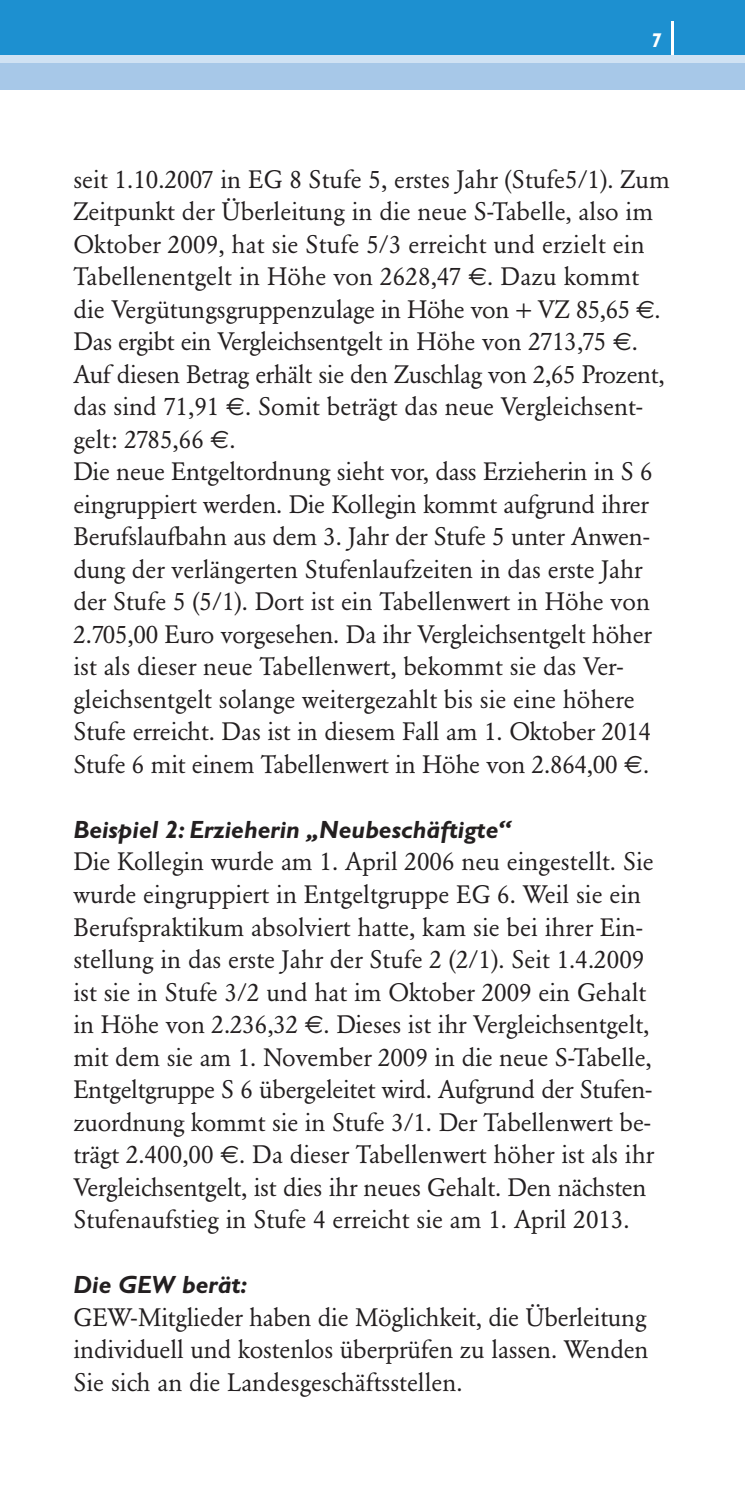
<style>
.page{position:relative;width:745px;height:1489px;background:#fff}
.page>*{position:absolute;margin:0;border:0;box-sizing:border-box;transform-origin:0 0}
.t1{font:25px/32.5px "Garamond BE";color:#231f20}
.t2{font:italic 700 25px "Gill Sans";color:#231f20}
.t3{font:italic 700 20px "Gill Sans";color:#fff}
.s1{font-family:"Euro Sans"}
</style>
<div class="page">
<div style="left:0;top:0;width:744px;height:59px;background:#1d90d0"></div>
<hr style="left:671px;top:21px;width:2px;height:72px;background:#fff">
<div style="left:0;top:60px;width:744px;height:30px;background:#a7c8e8"></div>
<div style="left:0;top:55px;width:744px;height:8px;background:#d0e2f3"></div>
<p class="t3" style="left:650px;top:33px;width:12px">7</p>
<p class="t1" style="left:73px;top:165px;width:597px">seit 1.10.2007 in EG 8 Stufe 5, erstes Jahr (Stufe5/1). Zum Zeitpunkt der Überleitung in die neue S-Tabelle, also im Oktober 2009, hat sie Stufe 5/3 erreicht und erzielt ein Tabellenentgelt in Höhe von 2628,47 <span class="s1">€</span>. Dazu kommt die Vergütungsgruppenzulage in Höhe von + VZ 85,65 <span class="s1">€</span>.<br>Das ergibt ein Vergleichsentgelt in Höhe von 2713,75 <span class="s1">€</span>.<br>Auf diesen Betrag erhält sie den Zuschlag von 2,65 Prozent, das sind 71,91 <span class="s1">€</span>. Somit beträgt das neue Vergleichsent&shy;gelt: 2785,66 <span class="s1">€</span>.<br>Die neue Entgeltordnung sieht vor, dass Erzieherin in S 6 eingruppiert werden. Die Kollegin kommt aufgrund ihrer Berufslaufbahn aus dem 3. Jahr der Stufe 5 unter Anwen&shy;dung der verlängerten Stufenlaufzeiten in das erste Jahr der Stufe 5 (5/1). Dort ist ein Tabellenwert in Höhe von 2.705,00 Euro vorgesehen. Da ihr Vergleichsentgelt höher ist als dieser neue Tabellenwert, bekommt sie das Ver&shy;gleichsentgelt solange weitergezahlt bis sie eine höhere Stufe erreicht. Das ist in diesem Fall am 1. Oktober 2014<br>Stufe 6 mit einem Tabellenwert in Höhe von 2.864,00 <span class="s1">€</span>.</p>
<p class="t2" style="left:73px;top:820px;width:438px">Beispiel 2: Erzieherin „Neubeschäftigte“</p>
<p class="t1" style="left:73px;top:847px;width:581px">Die Kollegin wurde am 1. April 2006 neu eingestellt. Sie wurde eingruppiert in Entgeltgruppe EG 6. Weil sie ein Berufspraktikum absolviert hatte, kam sie bei ihrer Ein&shy;stellung in das erste Jahr der Stufe 2 (2/1). Seit 1.4.2009 ist sie in Stufe 3/2 und hat im Oktober 2009 ein Gehalt in Höhe von 2.236,32 <span class="s1">€</span>. Dieses ist ihr Vergleichsentgelt, mit dem sie am 1. November 2009 in die neue S-Tabelle, Entgeltgruppe S 6 übergeleitet wird. Aufgrund der Stufen&shy;zuordnung kommt sie in Stufe 3/1. Der Tabellenwert be&shy;trägt 2.400,00 <span class="s1">€</span>. Da dieser Tabellenwert höher ist als ihr Vergleichsentgelt, ist dies ihr neues Gehalt. Den nächsten Stufenaufstieg in Stufe 4 erreicht sie am 1. April 2013.</p>
<p class="t2" style="left:73px;top:1275px;width:175px">Die GEW berät:</p>
<p class="t1" style="left:73px;top:1302px;width:576px;text-align:justify">GEW-Mitglieder haben die Möglichkeit, die Überleitung individuell und kostenlos überprüfen zu lassen. Wenden Sie sich an die Landesgeschäftsstellen.</p>
</div>
